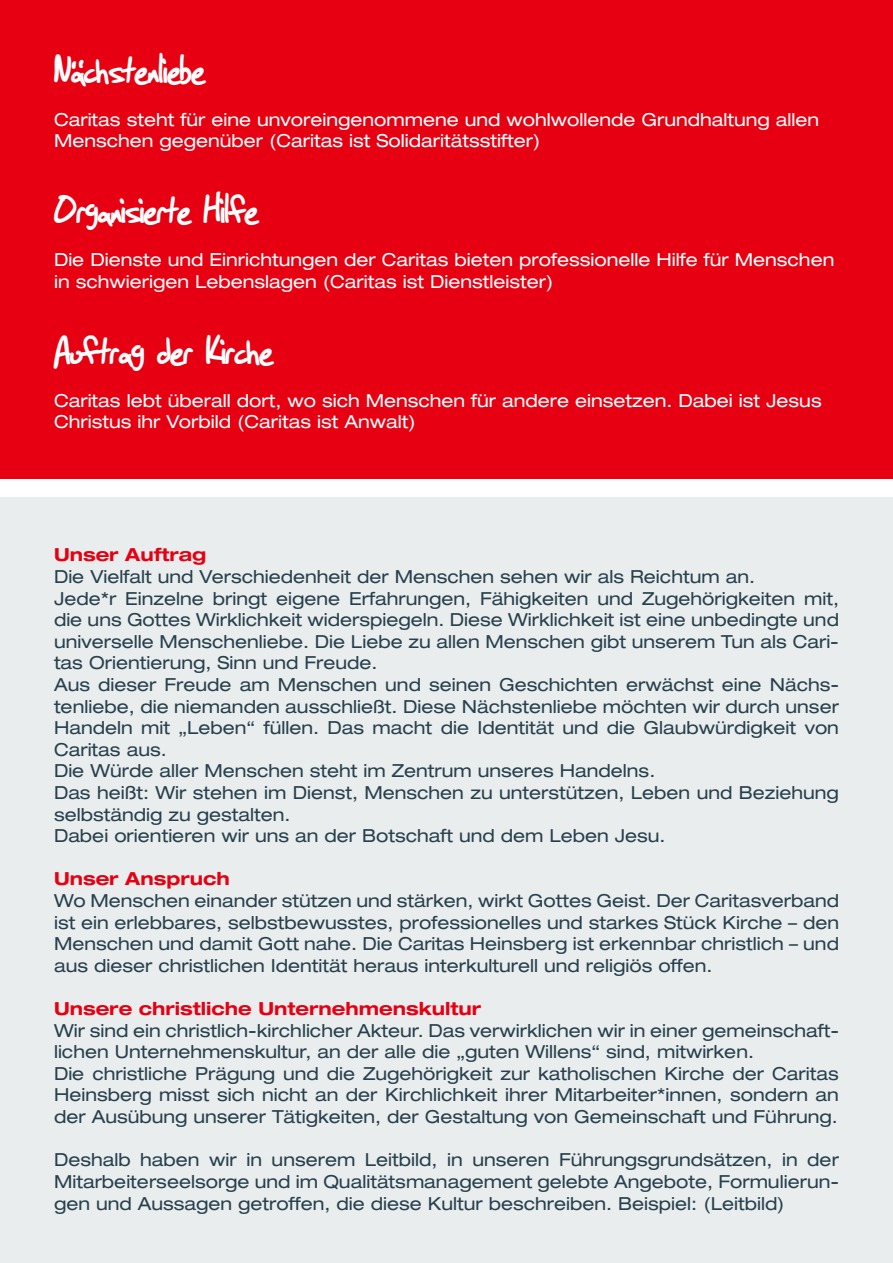
<style>
.page{position:relative;width:893px;height:1263px;background:#fff}
.page>*{position:absolute;margin:0;border:0;box-sizing:border-box;transform-origin:0 0}
.t1{font:700 45px "SF Grunge Sans";color:#fff}
.t2{font:expanded 18px/21.6px "Helvetica Neue LT Std";color:#26404d}
.t3{font:expanded 18px/21.6px "Helvetica Neue LT Std";color:#fff}
.t4{font:700 expanded 18px "Helvetica Neue LT Std";color:#e60012}
</style>
<div class="page">
<div style="left:0;top:497px;width:893px;height:766px;background:#eaedee"></div>
<div style="left:0;top:0;width:893px;height:478px;background:#e60012"></div>
<h1 class="t1" style="left:54px;top:38px;width:152px">Nächstenliebe</h1>
<p class="t3" style="left:54px;top:108px;width:767px">Caritas steht für eine unvoreingenommene und wohlwollende Grundhaltung allen<br>Menschen gegenüber (Caritas ist Solidaritätsstifter)</p>
<h1 class="t1" style="left:54px;top:179px;width:205px">Organisierte Hilfe</h1>
<p class="t3" style="left:54px;top:249px;width:782px">Die Dienste und Einrichtungen der Caritas bieten professionelle Hilfe für Menschen in schwierigen Lebenslagen (Caritas ist Dienstleister)</p>
<h1 class="t1" style="left:54px;top:319px;width:220px">Auftrag der Kirche</h1>
<p class="t3" style="left:54px;top:389px;width:769px">Caritas lebt überall dort, wo sich Menschen für andere einsetzen. Dabei ist Jesus<br>Christus ihr Vorbild (Caritas ist Anwalt)</p>
<p class="t4" style="left:54px;top:544px;width:154px">Unser Auftrag</p>
<p class="t2" style="left:54px;top:565px;width:786px">Die Vielfalt und Verschiedenheit der Menschen sehen wir als Reichtum an.<br>Jede*r Einzelne bringt eigene Erfahrungen, Fähigkeiten und Zugehörigkeiten mit, die uns Gottes Wirklichkeit widerspiegeln. Diese Wirklichkeit ist eine unbedingte und universelle Menschenliebe. Die Liebe zu allen Menschen gibt unserem Tun als Cari&shy;tas Orientierung, Sinn und Freude.<br>Aus dieser Freude am Menschen und seinen Geschichten erwächst eine Nächs&shy;tenliebe, die niemanden ausschließt. Diese Nächstenliebe möchten wir durch unser Handeln mit „Leben“ füllen. Das macht die Identität und die Glaubwürdigkeit von Caritas aus.<br>Die Würde aller Menschen steht im Zentrum unseres Handelns.<br>Das heißt: Wir stehen im Dienst, Menschen zu unterstützen, Leben und Beziehung selbständig zu gestalten.<br>Dabei orientieren wir uns an der Botschaft und dem Leben Jesu.</p>
<p class="t4" style="left:54px;top:868px;width:177px">Unser Anspruch</p>
<p class="t2" style="left:54px;top:889px;width:786px;text-align:justify">Wo Menschen einander stützen und stärken, wirkt Gottes Geist. Der Caritasverband ist ein erlebbares, selbstbewusstes, professionelles und starkes Stück Kirche – den Menschen und damit Gott nahe. Die Caritas Heinsberg ist erkennbar christlich – und aus dieser christlichen Identität heraus interkulturell und religiös offen.</p>
<p class="t4" style="left:54px;top:997px;width:429px">Unsere christliche Unternehmenskultur</p>
<p class="t2" style="left:54px;top:1019px;width:786px">Wir sind ein christlich-kirchlicher Akteur. Das verwirklichen wir in einer gemeinschaft&shy;lichen Unternehmenskultur, an der alle die „guten Willens“ sind, mitwirken.<br>Die christliche Prägung und die Zugehörigkeit zur katholischen Kirche der Caritas Heinsberg misst sich nicht an der Kirchlichkeit ihrer Mitarbeiter*innen, sondern an der Ausübung unserer Tätigkeiten, der Gestaltung von Gemeinschaft und Führung.</p>
<p class="t2" style="left:54px;top:1149px;width:786px;text-align:justify">Deshalb haben wir in unserem Leitbild, in unseren Führungsgrundsätzen, in der Mitarbeiterseelsorge und im Qualitätsmanagement gelebte Angebote, Formulierun&shy;gen und Aussagen getroffen, die diese Kultur beschreiben. Beispiel: (Leitbild)</p>
</div>
